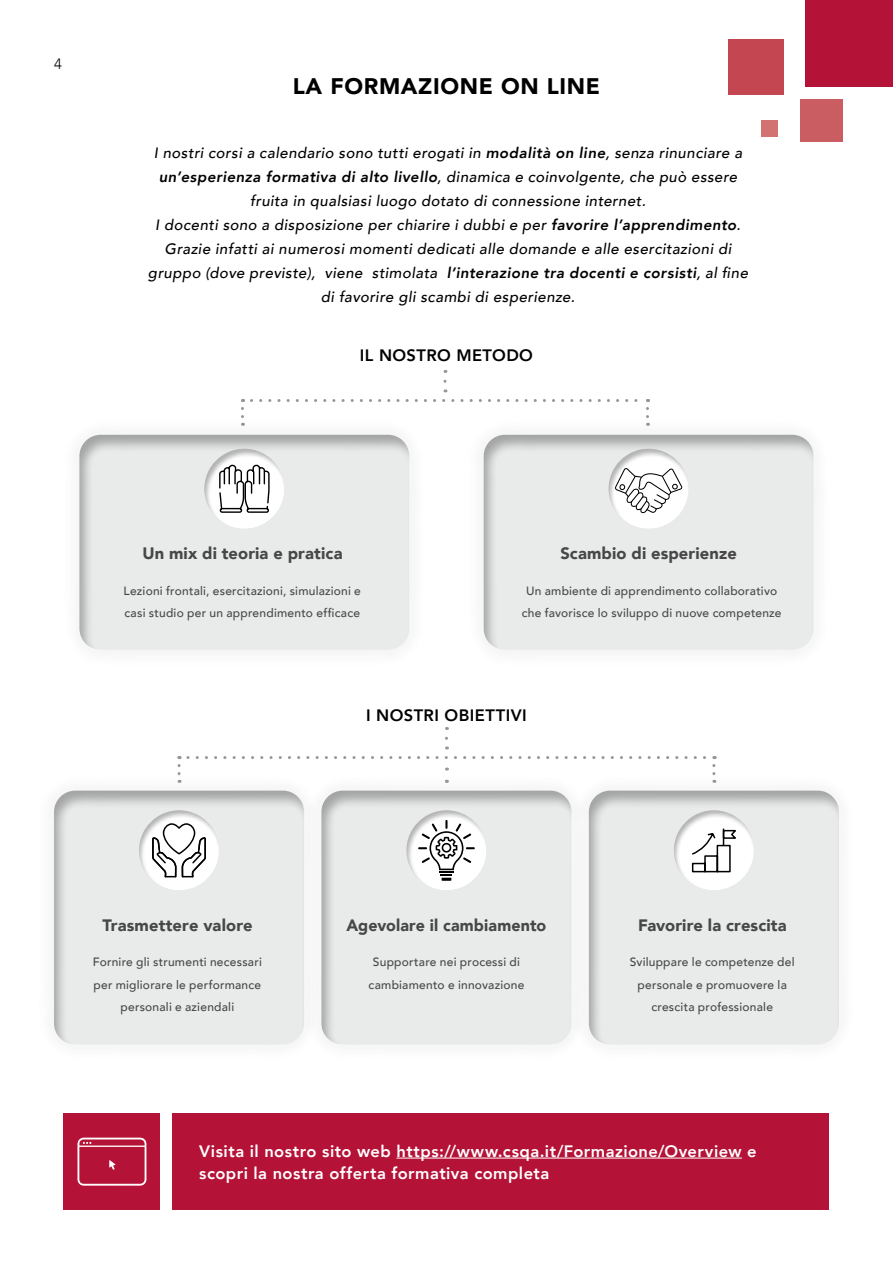
<style>
.page{position:relative;width:893px;height:1263px;background:#fff}
.page>*{position:absolute;margin:0;border:0;box-sizing:border-box;transform-origin:0 0}
.t1{font:900 22.5px "Avenir";letter-spacing:.03em;color:#000}
.t2{font:800 16.5px/22.5px "Avenir";letter-spacing:.03em;color:#fff}
.t3{font:900 16.5px "Avenir";letter-spacing:.005em;color:#474747}
.t4{font:800 16.5px "Avenir";letter-spacing:.025em;color:#000}
.t5{font:italic 500 15px/24px "Avenir";letter-spacing:.03em;color:#000;text-align:center}
.t6{font:300 15px "Avenir";color:#000}
.t7{font:500 12px/22.5px "Avenir";letter-spacing:.02em;color:#474747;text-align:center}
.s1{font-weight:800}
</style>
<div class="page">
<div style="left:728px;top:39px;width:56px;height:55px;background:#c34650"></div>
<div style="left:761px;top:121px;width:16px;height:16px;background:#d27372"></div>
<div style="left:800px;top:99px;width:42px;height:43px;background:#ca5d61"></div>
<div style="left:806px;top:0;width:87px;height:87px;background:#b51237"></div>
<svg style="left:443px;top:381px;width:3px;height:11px"></svg>
<svg style="left:445px;top:738px;width:3px;height:11px"></svg>
<div style="left:40px;top:395px;width:411px;height:283px;background:#000;opacity:.3"></div>
<div style="left:15px;top:750px;width:331px;height:323px;background:#000;opacity:.3"></div>
<div style="left:282px;top:750px;width:331px;height:323px;background:#000;opacity:.3"></div>
<div style="left:550px;top:750px;width:331px;height:323px;background:#000;opacity:.3"></div>
<div style="left:444px;top:395px;width:411px;height:283px;background:#000;opacity:.3"></div>
<div style="left:172px;top:1113px;width:657px;height:97px;background:#b51237"></div>
<hr style="left:396px;top:1158px;width:346px;height:1px;background:#fff">
<div style="left:64px;top:1113px;width:96px;height:97px;background:#b51237"></div>
<svg style="left:77px;top:1137px;width:69px;height:49px"></svg>
<svg style="left:445px;top:767px;width:3px;height:16px"></svg>
<div style="left:126px;top:798px;width:108px;height:93px;background:#000;opacity:.3"></div>
<div style="left:191px;top:436px;width:108px;height:93px;background:#000;opacity:.3"></div>
<div style="left:393px;top:798px;width:108px;height:93px;background:#000;opacity:.3"></div>
<div style="left:595px;top:436px;width:108px;height:93px;background:#000;opacity:.3"></div>
<div style="left:661px;top:798px;width:108px;height:93px;background:#000;opacity:.3"></div>
<svg style="left:690px;top:827px;width:49px;height:46px"></svg>
<svg style="left:218px;top:464px;width:52px;height:49px"></svg>
<svg style="left:615px;top:468px;width:67px;height:45px"></svg>
<svg style="left:418px;top:820px;width:57px;height:61px"></svg>
<svg style="left:151px;top:822px;width:56px;height:56px"></svg>
<p class="t6" style="left:54px;top:55px;width:9px">4</p>
<h1 class="t1" style="left:293px;top:67px;width:309px">LA FORMAZIONE ON LINE</h1>
<p class="t5" style="left:148px;top:141px;width:601px">I nostri corsi a calendario sono tutti erogati in <span class="s1">modalità on line</span>, senza rinunciare a <span class="s1">un’esperienza formativa di alto livello</span>, dinamica e coinvolgente, che può essere fruita in qualsiasi luogo dotato di connessione internet.<br>I docenti sono a disposizione per chiarire i dubbi e per <span class="s1">favorire l’apprendimento</span>.<br>Grazie infatti ai numerosi momenti dedicati alle domande e alle esercitazioni di gruppo (dove previste), viene stimolata <span class="s1">l’interazione tra docenti e corsisti</span>, al fine di favorire gli scambi di esperienze.</p>
<p class="t4" style="left:360px;top:342px;width:175px">IL NOSTRO METODO</p>
<p class="t3" style="left:142px;top:539px;width:202px">Un mix di teoria e pratica</p>
<p class="t7" style="left:124px;top:578px;width:239px;text-align:left">Lezioni frontali, esercitazioni, simulazioni e casi studio per un apprendimento efficace</p>
<p class="t3" style="left:560px;top:539px;width:178px">Scambio di esperienze</p>
<p class="t7" style="left:522px;top:578px;width:261px">Un ambiente di apprendimento collaborativo che favorisce lo sviluppo di nuove competenze</p>
<p class="t4" style="left:366px;top:702px;width:162px">I NOSTRI OBIETTIVI</p>
<p class="t3" style="left:102px;top:911px;width:152px">Trasmettere valore</p>
<p class="t3" style="left:347px;top:911px;width:201px">Agevolare il cambiamento</p>
<p class="t3" style="left:638px;top:911px;width:150px">Favorire la crescita</p>
<p class="t7" style="left:93px;top:950px;width:171px">Fornire gli strumenti necessari per migliorare le performance personali e aziendali</p>
<p class="t7" style="left:369px;top:950px;width:157px">Supportare nei processi di cambiamento e innovazione</p>
<p class="t7" style="left:630px;top:950px;width:166px">Sviluppare le competenze del personale e promuovere la crescita professionale</p>
<p class="t2" style="left:199px;top:1140px;width:559px">Visita il nostro sito web https://www.csqa.it/Formazione/Overview e scopri la nostra offerta formativa completa</p>
</div>
